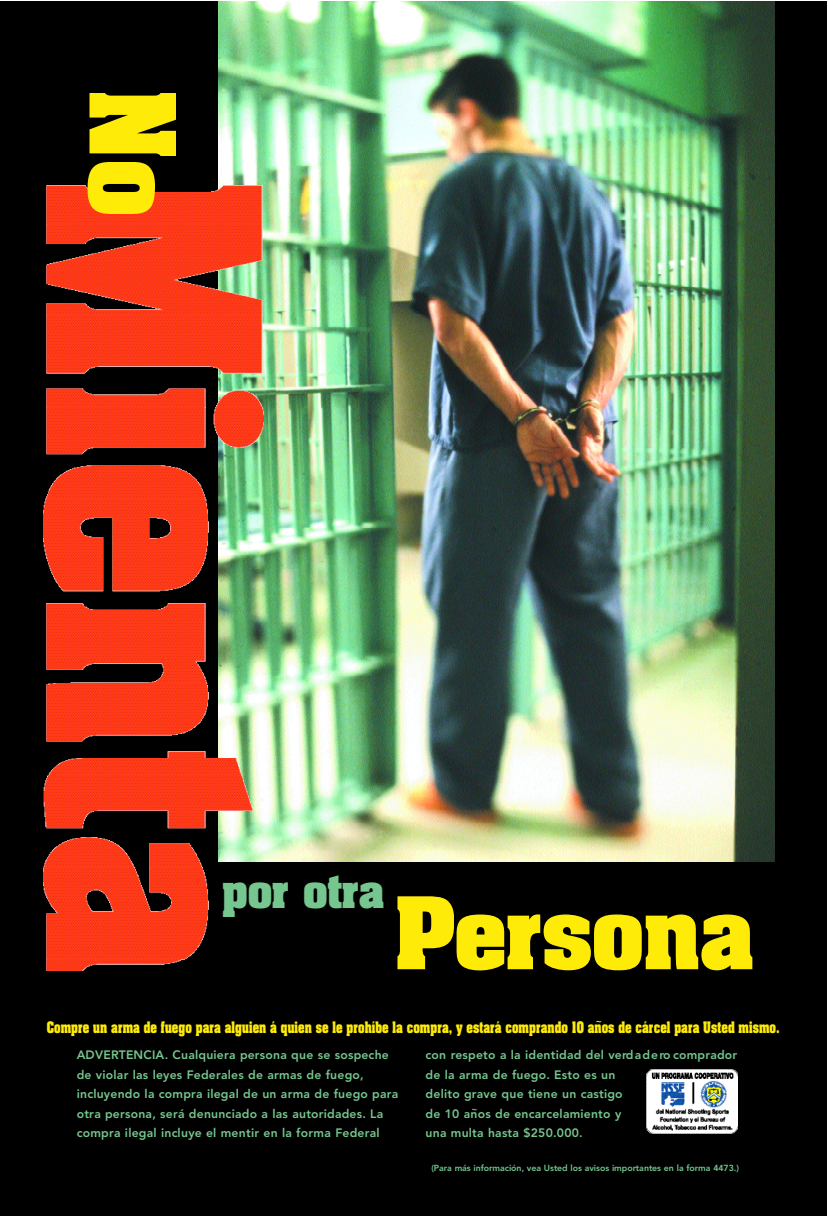
<style>
.page{position:relative;width:828px;height:1216px;background:#fff}
.page>*{position:absolute;margin:0;border:0;box-sizing:border-box;transform-origin:0 0}
.t1{font:700 85.05px "Aachen";color:#feeb08}
.t2{font:700 39.82px "Aachen";letter-spacing:-.015em;color:#76c78f}
.t3{font:700 13.5px "Aachen";color:#feeb08;scale:.78 1}
.t4{font:800 12.15px/19.6px "Avenir";letter-spacing:.02em;color:#76c78f}
.t5{font:700 9.45px "Helvetica";color:#feeb08;scale:1.1 1}
.t6{font:700 9.45px "Helvetica";color:#76c78f;scale:1.1 1}
.t7{font:800 8.78px "Avenir";color:#76c78f}
</style>
<div class="page">
<div style="left:0;top:1px;width:826px;height:1214px;background:#000"></div>
<img style="left:218px;top:1px;width:556px;height:860px">
<img style="left:46px;top:175px;width:217px;height:49px">
<img style="left:44px;top:224px;width:219px;height:746px">
<img style="left:89px;top:93px;width:87px;height:62px">
<img style="left:84px;top:162px;width:70px;height:51px">
<img style="left:646px;top:1069px;width:91px;height:64px">
<p class="t2" style="left:222px;top:874px;width:164px">por otra</p>
<p class="t1" style="left:394px;top:896px;width:361px">P e rs o n a</p>
<p class="t5" style="left:596px;top:1017px;width:7px">~</p>
<p class="t3" style="left:47px;top:1021px;width:941px">Compre un arma de fuego para alguien á quien se le prohíbe la compra, y estará comprando 10 anos de cárcel para Usted mismo.</p>
<p class="t4" style="left:77px;top:1045px;width:323px">A D V E RT E N C IA. Cualquiera persona que se sospeche de violar las leyes Federa es de armas de fuego,<br>inc uyendo la compra ilegal de un arma de fuego para otra persona, será denunciado a as autoridades. La compra legal inc uye e mentir en la forma Federal</p>
<p class="t4" style="left:425px;top:1045px;width:313px">con respeto a la dent dad del verd a d e ro comprador de la arma de fuego. Esto es un<br>de ito grave que tiene un castigo<br>de 10 anos de encarcelamiento y<br>una multa hasta $250.000.</p>
<p class="t4" style="left:525px;top:1045px;width:5px">i</p>
<p class="t4" style="left:556px;top:1045px;width:5px">i</p>
<p class="t4" style="left:228px;top:1065px;width:5px">l</p>
<p class="t4" style="left:441px;top:1085px;width:5px">l</p>
<p class="t4" style="left:93px;top:1085px;width:5px">l</p>
<p class="t4" style="left:272px;top:1104px;width:5px">l</p>
<p class="t6" style="left:471px;top:1105px;width:7px">~</p>
<p class="t4" style="left:125px;top:1124px;width:5px">i</p>
<p class="t4" style="left:178px;top:1124px;width:5px">l</p>
<p class="t4" style="left:213px;top:1124px;width:5px">l</p>
<p class="t7" style="left:431px;top:1164px;width:309px">(Para más información, vea Usted los avisos importantes en la forma 4473.)</p>
</div>
